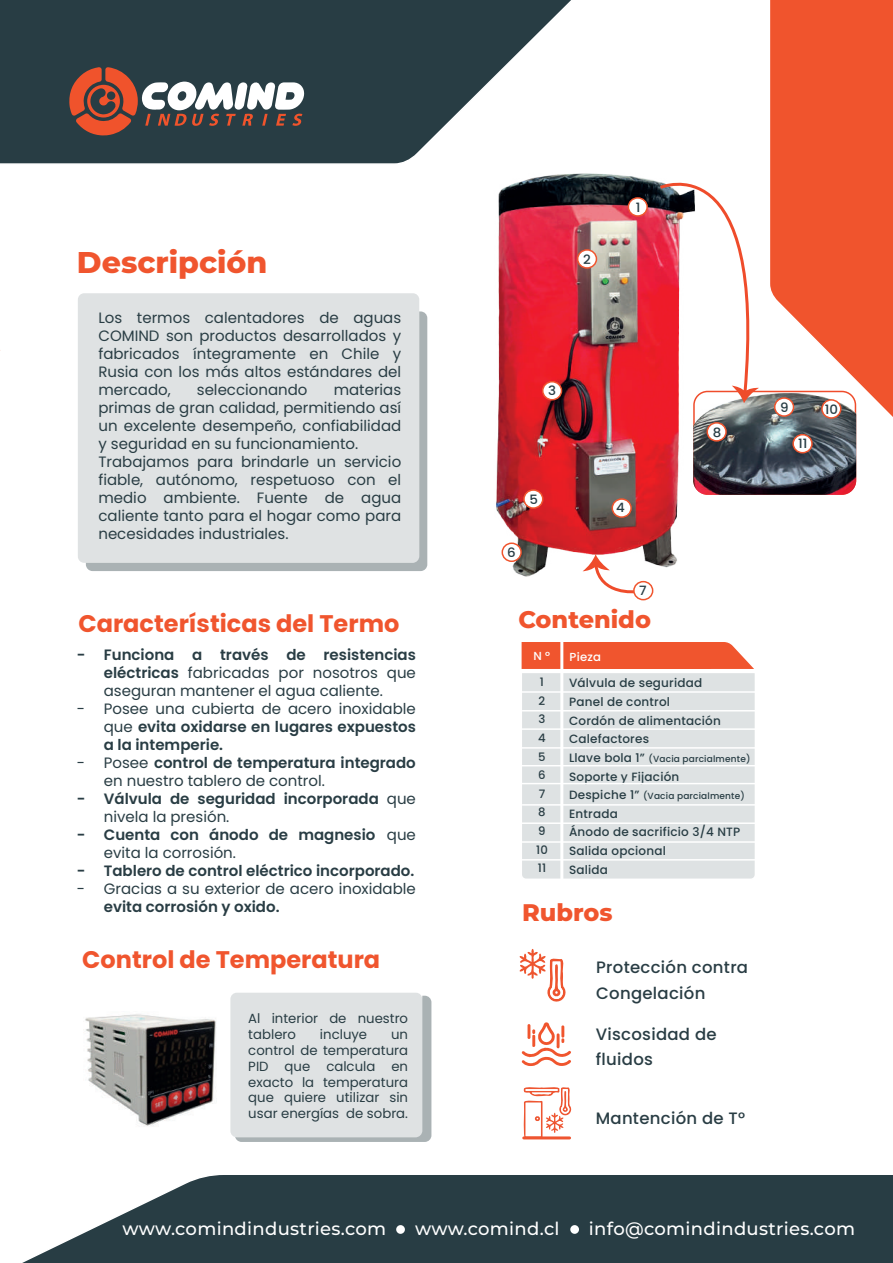
<style>
.page{position:relative;width:893px;height:1263px;background:#fff}
.page>*{position:absolute;margin:0;border:0;box-sizing:border-box;transform-origin:0 0}
.t1{font:800 30px "Montserrat";color:#f0552e}
.t2{font:700 24px "Poppins";color:#f0552e}
.t3{font:800 24px "Montserrat";color:#f0552e}
.t4{font:500 18px "Montserrat";letter-spacing:.015em;color:#fff}
.t5{font:500 16.5px/25.5px "Poppins";letter-spacing:.015em;color:#293d44}
.t6{font:15px/18px "Poppins";color:#293d44;text-align:justify}
.t7{font:600 15px/18px "Poppins";color:#293d44}
.t8{font:13.2px/15.9px "Poppins";color:#293d44}
.t9{font:500 12.9px "Poppins";color:#293d44;scale:1.04 1}
.t10{font:500 12px/18.6px "Poppins";letter-spacing:.015em;color:#283d44}
.t11{font:500 11.7px/18.6px "Poppins";color:#293d44;text-align:center}
.t12{font:500 11.7px "Poppins";letter-spacing:.015em;color:#fff}
.t13{font:500 9px "Poppins";letter-spacing:.015em;color:#283d44}
.s1{font-weight:600}
.s2{font-weight:400}
.s3{font-size:12px}
</style>
<div class="page">
<img style="left:85px;top:1014px;width:149px;height:123px">
<img style="left:496px;top:173px;width:182px;height:404px">
<svg style="left:0;top:0;width:571px;height:164px"></svg>
<div style="left:770px;top:0;width:123px;height:432px;background:#f0542d"></div>
<svg style="left:22px;top:1175px;width:871px;height:88px;background:#3e5157"></svg>
<div style="left:396px;top:1225px;width:9px;height:9px;background:#fff;border-radius:50%"></div>
<div style="left:570px;top:1225px;width:9px;height:9px;background:#fff;border-radius:50%"></div>
<div style="left:86px;top:311px;width:341px;height:260px;background:linear-gradient(to right,#aab2b4,#aab2b4);border-radius:7px"></div>
<div style="left:78px;top:293px;width:341px;height:270px;background:#dfe2e3;border-radius:6px"></div>
<div style="left:522px;top:673px;width:233px;height:206px;background:#dee2e3"></div>
<div style="left:522px;top:642px;width:232px;height:27px;background:#f0552e"></div>
<hr style="left:560px;top:635px;width:3px;height:249px;background:#fff">
<svg style="left:523px;top:1087px;width:49px;height:53px"></svg>
<hr style="left:524px;top:1136px;width:46px;height:3px;background:#ee5531">
<hr style="left:519px;top:691px;width:241px;height:2px;background:#fff">
<hr style="left:522px;top:710px;width:241px;height:1px;background:#fff">
<hr style="left:515px;top:728px;width:255px;height:2px;background:#fff">
<hr style="left:518px;top:747px;width:241px;height:2px;background:#fff">
<svg style="left:68px;top:67px;width:237px;height:68px"></svg>
<div style="left:628px;top:198px;width:19px;height:18px;background:#fff;border-radius:50%"></div>
<div style="left:628px;top:197px;width:20px;height:20px;border:2px solid #f0552e;border-radius:50%"></div>
<div style="left:578px;top:250px;width:18px;height:18px;background:#fff;border-radius:50%"></div>
<div style="left:577px;top:249px;width:20px;height:20px;border:2px solid #f0552e;border-radius:50%"></div>
<div style="left:543px;top:382px;width:18px;height:18px;background:#fff;border-radius:50%"></div>
<div style="left:542px;top:381px;width:20px;height:19px;border:2px solid #f0552e;border-radius:50%"></div>
<div style="left:612px;top:499px;width:19px;height:18px;background:#fff;border-radius:50%"></div>
<div style="left:611px;top:498px;width:21px;height:20px;border:2px solid #f0552e;border-radius:50%"></div>
<div style="left:524px;top:490px;width:19px;height:18px;background:#fff;border-radius:50%"></div>
<div style="left:523px;top:489px;width:20px;height:20px;border:2px solid #f0552e;border-radius:50%"></div>
<svg style="left:522px;top:1022px;width:49px;height:44px"></svg>
<svg style="left:519px;top:949px;width:47px;height:53px"></svg>
<div style="left:502px;top:543px;width:19px;height:18px;background:#fff;border-radius:50%"></div>
<div style="left:501px;top:542px;width:21px;height:20px;border:2px solid #f0552e;border-radius:50%"></div>
<div style="left:235px;top:996px;width:196px;height:146px;background:linear-gradient(to right,#abb3b5,#aab2b4);border-radius:7px"></div>
<div style="left:230px;top:985px;width:192px;height:152px;background:#fff;border-radius:7px"></div>
<div style="left:230px;top:993px;width:192px;height:144px;background:#dfe2e3;border-radius:6px"></div>
<hr style="left:518px;top:765px;width:241px;height:1px;background:#fff">
<hr style="left:518px;top:783px;width:241px;height:1px;background:#fff">
<svg style="left:583px;top:554px;width:56px;height:40px"></svg>
<div style="left:634px;top:582px;width:19px;height:18px;background:#fff;border-radius:50%"></div>
<div style="left:633px;top:581px;width:20px;height:19px;border:2px solid #f0552e;border-radius:50%"></div>
<hr style="left:522px;top:804px;width:241px;height:2px;background:#fff">
<hr style="left:515px;top:822px;width:255px;height:2px;background:#fff">
<hr style="left:518px;top:841px;width:241px;height:2px;background:#fff">
<hr style="left:518px;top:859px;width:241px;height:1px;background:#fff">
<svg style="left:657px;top:143px;width:199px;height:352px"></svg>
<h1 class="t1" style="left:77px;top:240px;width:192px">Descripción</h1>
<p class="t6" style="left:98px;top:309px;width:304px">Los termos calentadores de aguas COMIND son productos desarrollados y fabricados íntegramente en Chile y Rusia con los más altos estándares del mercado,</p>
<p class="t6" style="left:98px;top:381px;width:304px;text-align:left;text-indent:235px">materias primas de gran calidad, permitiendo así un excelente desempeño, confiabilidad y seguridad en su funcionamiento.<br>Trabajamos para brindarle un servicio fiable, autónomo, respetuoso con el medio ambiente. Fuente de agua caliente tanto para el hogar como para necesidades industriales.</p>
<p class="t6" style="left:197px;top:381px;width:112px">seleccionando</p>
<p class="t9" style="left:583px;top:252px;width:9px">2</p>
<p class="t9" style="left:636px;top:200px;width:6px">1</p>
<p class="t9" style="left:548px;top:383px;width:9px">3</p>
<p class="t9" style="left:529px;top:492px;width:10px">5</p>
<p class="t9" style="left:507px;top:545px;width:10px">6</p>
<p class="t9" style="left:616px;top:500px;width:10px">4</p>
<p class="t9" style="left:639px;top:583px;width:9px">7</p>
<p class="t9" style="left:713px;top:425px;width:10px">8</p>
<h2 class="t2" style="left:78px;top:609px;width:322px">Características del Termo</h2>
<h2 class="t3" style="left:518px;top:601px;width:134px">Contenido</h2>
<p class="t12" style="left:533px;top:649px;width:18px">N °</p>
<p class="t12" style="left:570px;top:650px;width:33px">Pieza</p>
<p class="t11" style="left:536px;top:673px;width:13px">1<br>2<br>3<br>4<br>5<br>6<br>7<br>8<br>9<br>10<br>11</p>
<p class="t10" style="left:569px;top:674px;width:153px">Válvula de seguridad<br>Panel de control<br>Cordón de alimentación<br>Calefactores</p>
<p class="t6" style="left:104px;top:646px;width:314px;text-indent:-27px"><span class="s1">- Funciona a través de resistencias eléctricas</span> fabricadas por nosotros que aseguran mantener el agua caliente.</p>
<p class="t7" style="left:104px;top:700px;width:314px;text-align:justify;text-indent:-27px"><span class="s2">- Posee una cubierta de acero inoxidable que</span> evita oxidarse en lugares expuestos a la intemperie.</p>
<p class="t6" style="left:104px;top:754px;width:314px;text-indent:-27px">- Posee <span class="s1">control de temperatura integrado </span>en nuestro tablero de control.</p>
<p class="t7" style="left:104px;top:790px;width:314px;text-indent:-27px">- Válvula de seguridad incorporada <span class="s2">que nivela la presión.</span></p>
<p class="t7" style="left:104px;top:826px;width:314px;text-indent:-27px">- Cuenta con ánodo de magnesio <span class="s2">que evita la corrosión.</span></p>
<p class="t7" style="left:77px;top:862px;width:339px">- Tablero de control eléctrico incorporado.</p>
<p class="t6" style="left:77px;top:880px;width:341px">- Gracias a su exterior de acero inoxidable</p>
<p class="t7" style="left:104px;top:898px;width:177px">evita corrosión y oxido.</p>
<p class="t13" style="left:569px;top:753px;width:183px"><span class="s3">Llave bola 1”</span> (Vacia parcialmente)</p>
<p class="t10" style="left:569px;top:767px;width:112px">Soporte y Fijación</p>
<p class="t13" style="left:569px;top:791px;width:177px"><span class="s3">Despiche 1”</span> (Vacia parcialmente)</p>
<p class="t10" style="left:569px;top:804px;width:173px">Entrada<br>Ánodo de sacrificio 3/4 NTP<br>Salida opcional<br>Salida</p>
<h2 class="t3" style="left:522px;top:895px;width:92px">Rubros</h2>
<h2 class="t2" style="left:82px;top:945px;width:299px">Control de Temperatura</h2>
<p class="t8" style="left:248px;top:1010px;width:161px">Al interior de nuestro tablero</p>
<p class="t8" style="left:320px;top:1026px;width:49px">incluye</p>
<p class="t8" style="left:248px;top:1026px;width:161px;text-align:justify;text-indent:143px">un control de temperatura PID que calcula en exacto la temperatura que quiere utilizar sin usar energías de sobra.</p>
<p class="t5" style="left:596px;top:955px;width:153px">Protección contra<br>Congelación</p>
<p class="t5" style="left:596px;top:1021px;width:122px">Viscosidad de fluidos</p>
<p class="t5" style="left:596px;top:1106px;width:151px">Mantención de T°</p>
<p class="t9" style="left:780px;top:400px;width:10px">9</p>
<p class="t9" style="left:825px;top:402px;width:14px">10</p>
<p class="t9" style="left:798px;top:436px;width:11px">11</p>
<p class="t4" style="left:122px;top:1216px;width:265px">www.comindindustries.com</p>
<p class="t4" style="left:415px;top:1215px;width:146px">www.comind.cl</p>
<p class="t4" style="left:589px;top:1216px;width:268px">info@comindindustries.com</p>
</div>
